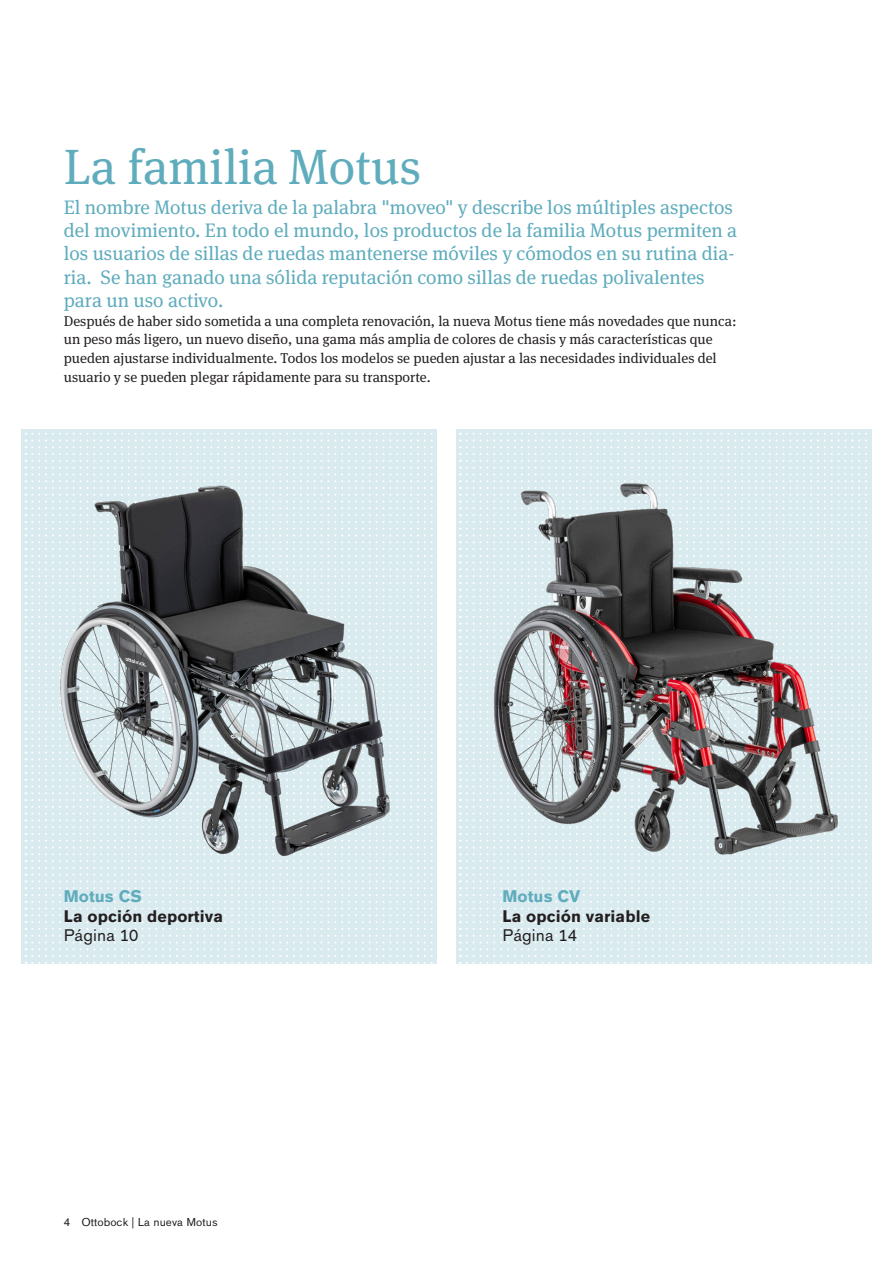
<style>
.page{position:relative;width:893px;height:1263px;background:#fff}
.page>*{position:absolute;margin:0;border:0;box-sizing:border-box;transform-origin:0 0}
.D1_C_Headline_33_pt{font:49.5px "OBO Serif";color:#5facbd}
._02_Copy_13pt_15_5pt{font:19.5px/23.2px "OBO Serif";color:#5facbd}
.D4_Marginal_Copy_7_5{font:700 16.5px/19.5px "OBO Sans";letter-spacing:.005em;color:#231f20}
.D4_Marginal_Copy_7_5-2{font:16.5px "OBO Sans";letter-spacing:.005em;color:#231f20}
._02_Copy_9_5pt_12_5p{font:14.25px/18.8px "OBO Serif";color:#231f20}
.D5_Running_title_7_5{font:11.25px "OBO Sans";letter-spacing:.005em;color:#231f20}
.s1{color:#5facbd}
</style>
<div class="page">
<svg style="left:26px;top:433px;width:411px;height:531px;background:#dcecf0"></svg>
<svg style="left:467px;top:433px;width:405px;height:531px;background:#dcecf0"></svg>
<svg style="left:460px;top:434px;width:1px;height:528px"></svg>
<img style="left:21px;top:465px;width:416px;height:424px">
<img style="left:456px;top:456px;width:416px;height:423px">
<p class="D1_C_Headline_33_pt" style="left:64px;top:138px;width:359px">La familia Motus</p>
<p class="_02_Copy_13pt_15_5pt" style="left:64px;top:195px;width:675px">El nombre Motus deriva de la palabra "moveo" y describe los múltiples aspectos del movimiento. En todo el mundo, los productos de la familia Motus permiten a los usuarios de sillas de ruedas mantenerse móviles y cómodos en su rutina dia&shy;ria. Se han ganado una sólida reputación como sillas de ruedas polivalentes para un uso activo.</p>
<p class="_02_Copy_9_5pt_12_5p" style="left:64px;top:311px;width:674px">Después de haber sido sometida a una completa renovación, la nueva Motus tiene más novedades que nunca: un peso más ligero, un nuevo diseño, una gama más amplia de colores de chasis y más características que pueden ajustarse individualmente. Todos los modelos se pueden ajustar a las necesidades individuales del usuario y se pueden plegar rápidamente para su transporte.</p>
<p class="D4_Marginal_Copy_7_5" style="left:64px;top:887px;width:161px"><span class="s1">Motus CS<br></span>La opción deportiva</p>
<p class="D4_Marginal_Copy_7_5-2" style="left:64px;top:926px;width:76px">Página 10</p>
<p class="D5_Running_title_7_5" style="left:64px;top:1215px;width:155px">4 Ottobock | La nueva Motus</p>
<p class="D4_Marginal_Copy_7_5" style="left:502px;top:887px;width:149px"><span class="s1">Motus CV<br></span>La opción variable</p>
<p class="D4_Marginal_Copy_7_5-2" style="left:502px;top:926px;width:76px">Página 14</p>
</div>
